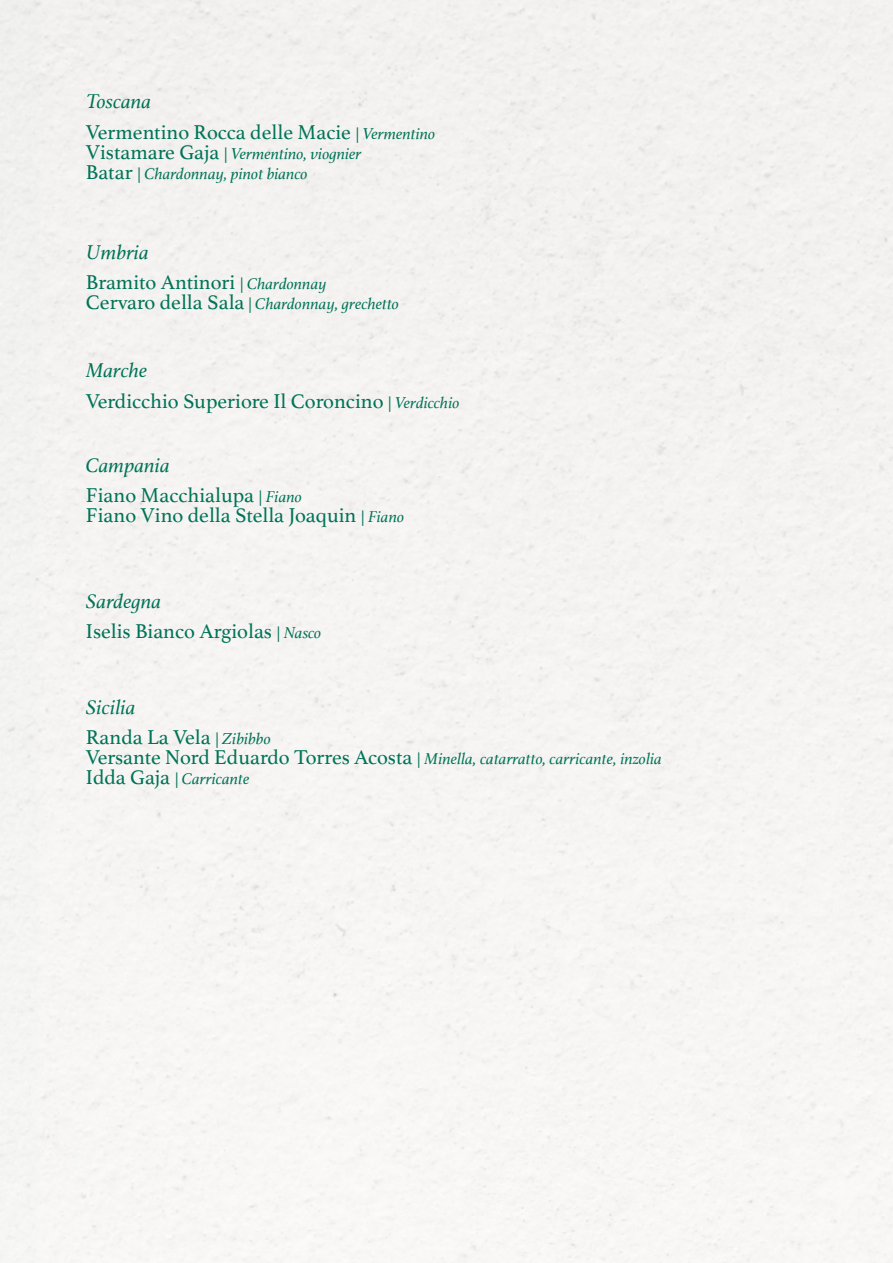
<style>
.page{position:relative;width:893px;height:1263px;background:#fff}
.page>*{position:absolute;margin:0;border:0;box-sizing:border-box;transform-origin:0 0}
.t1{font:21px/20.2px "Athelas";color:#007357}
.t2{font:italic 21px "Athelas";color:#007357}
.t3{font:italic 16.5px/20.2px "Athelas";color:#007357}
.s1{font-style:italic;font-size:16.5px}
.s2{font-style:normal;font-size:21px}
</style>
<div class="page">
<p class="t2" style="left:86px;top:85px;width:67px">Toscana</p>
<p class="t1" style="left:86px;top:121px;width:351px">Vermentino Rocca delle Macie <span class="s1">| Vermentino</span></p>
<p class="t3" style="left:86px;top:143px;width:277px"><span class="s2">Vistamare Gaja</span> | Vermentino, viognier<br><span class="s2">Batar</span> | Chardonnay, pinot bianco</p>
<p class="t2" style="left:86px;top:235px;width:65px">Umbria</p>
<p class="t1" style="left:86px;top:271px;width:242px">Bramito Antinori <span class="s1">| Chardonnay</span></p>
<p class="t3" style="left:86px;top:293px;width:315px"><span class="s2">Cervaro della Sala</span> | Chardonnay, grechetto</p>
<p class="t2" style="left:86px;top:354px;width:63px">Marche</p>
<p class="t1" style="left:86px;top:390px;width:375px">Verdicchio Superiore Il Coroncino <span class="s1">| Verdicchio</span></p>
<p class="t2" style="left:86px;top:448px;width:86px">Campania</p>
<p class="t1" style="left:86px;top:484px;width:320px">Fiano Macchialupa <span class="s1">| Fiano<br></span>Fiano Vino della Stella Joaquin <span class="s1">| Fiano</span></p>
<p class="t2" style="left:86px;top:585px;width:77px">Sardegna</p>
<p class="t1" style="left:86px;top:621px;width:237px">Iselis Bianco Argiolas <span class="s1">| Nasco</span></p>
<p class="t2" style="left:86px;top:690px;width:51px">Sicilia</p>
<p class="t1" style="left:86px;top:726px;width:186px">Randa La Vela <span class="s1">| Zibibbo</span></p>
<p class="t3" style="left:86px;top:748px;width:577px"><span class="s2">Versante Nord Eduardo Torres Acosta</span> | Minella, catarratto, carricante, inzolia<br><span class="s2">Idda Gaja</span> | Carricante</p>
</div>
